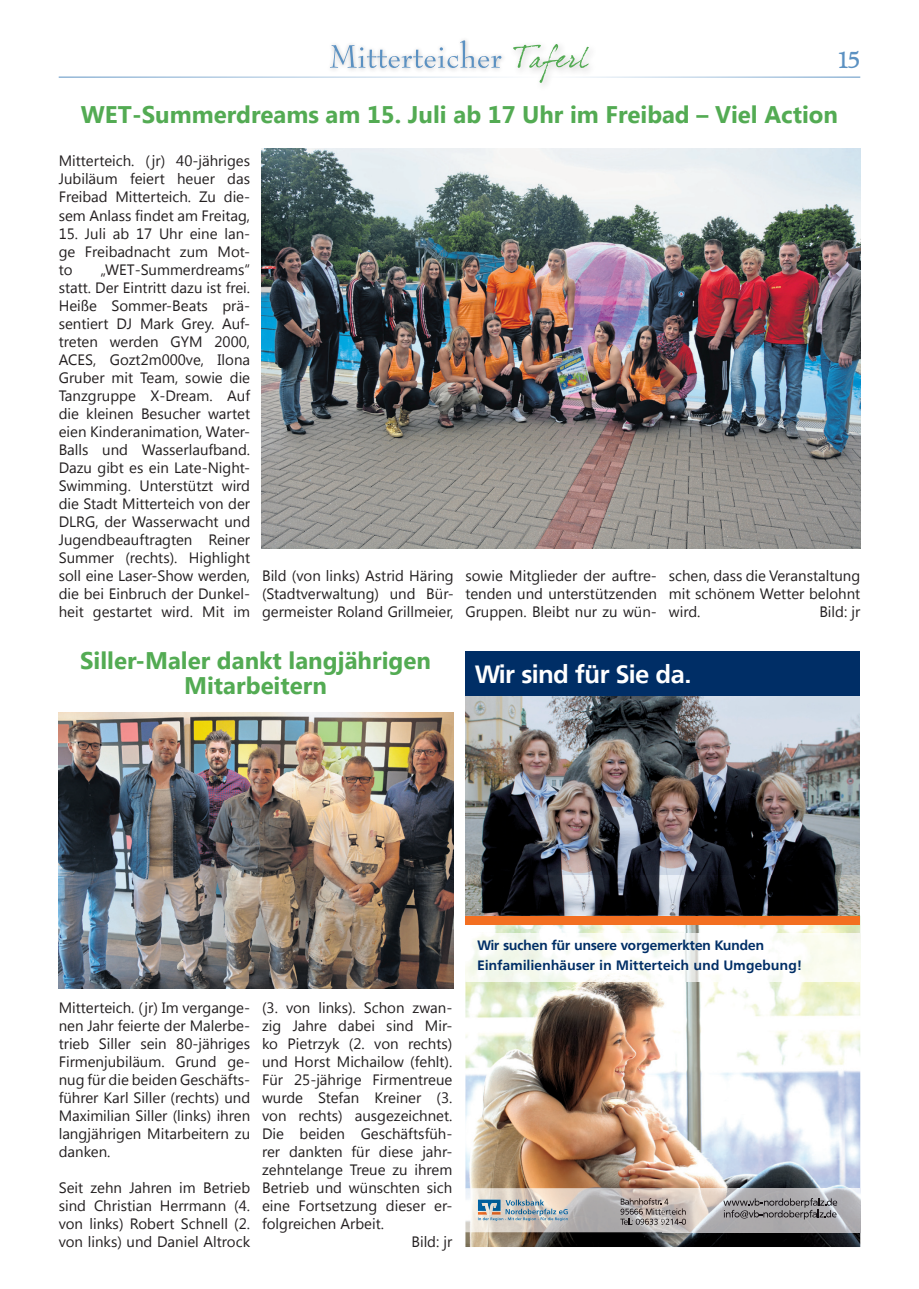
<style>
.page{position:relative;width:919px;height:1289px;background:#fff}
.page>*{position:absolute;margin:0;border:0;box-sizing:border-box;transform-origin:0 0}
.t1{font:700 24.9px "Frutiger VR";color:#fff}
.t2{font:700 24px/25.5px "Segoe UI";color:#53ab53;text-align:center}
.t3{font:22.5px "Stratford Serial";color:#5b91c2}
.t4{font:15px/18px "Segoe UI";color:#231f20;text-align:justify}
.t5{font:700 13.5px/20.7px "Frutiger VR";letter-spacing:.03em;color:#002e66}
</style>
<div class="page">
<div style="left:326px;top:37px;width:180px;height:37px;background:#231f20;opacity:.3"></div>
<svg style="left:330px;top:40px;width:171px;height:28px"></svg>
<svg style="left:513px;top:44px;width:76px;height:39px"></svg>
<hr style="left:59px;top:77px;width:485px;height:1px;background:#5b91c2">
<hr style="left:544px;top:77px;width:316px;height:1px;background:#5b91c2">
<img style="left:465px;top:696px;width:395px;height:550px">
<img style="left:465px;top:1188px;width:395px;height:44px">
<svg style="left:620px;top:1197px;width:66px;height:27px;background:#a59c99"></svg>
<svg style="left:723px;top:1197px;width:114px;height:22px;background:#8e8c8f"></svg>
<img style="left:478px;top:1199px;width:22px;height:15px">
<img style="left:481px;top:1202px;width:16px;height:12px">
<img style="left:505px;top:1208px;width:62px;height:6px">
<img style="left:505px;top:1199px;width:39px;height:6px">
<img style="left:478px;top:1217px;width:84px;height:3px">
<hr style="left:859px;top:696px;width:1px;height:178px;background:#dfe5ef">
<div style="left:465px;top:651px;width:395px;height:45px;background:#002e66"></div>
<img style="left:465px;top:933px;width:395px;height:48px">
<img style="left:465px;top:924px;width:394px;height:4px">
<div style="left:465px;top:915px;width:395px;height:9px;background:#f36f21"></div>
<img style="left:59px;top:713px;width:394px;height:275px">
<img style="left:262px;top:148px;width:598px;height:400px">
<h3 class="t3" style="left:837px;top:47px;width:25px">15</h3>
<h2 class="t2" style="left:81px;top:104px;width:758px">WET-Summerdreams am 15. Juli ab 17 Uhr im Freibad – Viel Action</h2>
<p class="t4" style="left:59px;top:151px;width:193px">Mitterteich. (jr) 40-jähriges Jubiläum feiert heuer das Freibad Mitterteich. Zu die&shy;sem Anlass findet am Freitag,</p>
<p class="t4" style="left:59px;top:223px;width:193px">15. Juli ab 17 Uhr eine lan&shy;ge Freibadnacht zum Mot&shy;to</p>
<p class="t4" style="left:59px;top:259px;width:193px;text-indent:42px">„WET-Summerdreams“ statt. Der Eintritt dazu ist frei.<br>Heiße Sommer-Beats prä&shy;sentiert DJ Mark Grey. Auf&shy;treten werden GYM 2000, ACES, Gozt2m000ve, Ilona Gruber mit Team, sowie die Tanzgruppe X-Dream. Auf die kleinen Besucher wartet eien Kinderanimation, Water-Balls und Wasserlaufband.<br>Dazu gibt es ein Late-Night-Swimming. Unterstützt wird die Stadt Mitterteich von der DLRG, der Wasserwacht und Jugendbeauftragten Reiner Summer (rechts). Highlight soll eine Laser-Show werden, die bei Einbruch der Dunkel&shy;heit gestartet wird. Mit im</p>
<p class="t4" style="left:262px;top:565px;width:193px">Bild (von links) Astrid Häring (Stadtverwaltung) und Bür&shy;germeister Roland Grillmeier,</p>
<p class="t4" style="left:465px;top:567px;width:193px">sowie Mitglieder der auftre&shy;tenden und unterstützenden Gruppen. Bleibt nur zu wün-</p>
<p class="t4" style="left:668px;top:567px;width:193px">schen, dass die Veranstaltung mit schönem Wetter belohnt wird.</p>
<p class="t4" style="left:819px;top:603px;width:42px">Bild: jr</p>
<h2 class="t2" style="left:80px;top:650px;width:352px">Siller-Maler dankt langjährigen<br>Mitarbeitern</h2>
<h1 class="t1" style="left:475px;top:659px;width:217px">Wir sind für Sie da.</h1>
<p class="t4" style="left:59px;top:1000px;width:193px">Mitterteich. (jr) Im vergange&shy;nen Jahr feierte der Malerbe&shy;trieb Siller sein 80-jähriges Firmenjubiläum. Grund ge&shy;nug für die beiden Geschäfts&shy;führer Karl Siller (rechts) und Maximilian Siller (links) ihren langjährigen Mitarbeitern zu danken.</p>
<p class="t4" style="left:59px;top:1177px;width:193px">Seit zehn Jahren im Betrieb sind Christian Herrmann (4. von links) Robert Schnell (2. von links) und Daniel Altrock</p>
<p class="t4" style="left:262px;top:999px;width:192px">(3. von links). Schon zwan-</p>
<p class="t4" style="left:262px;top:1015px;width:192px">zig Jahre dabei sind Mir-</p>
<p class="t4" style="left:262px;top:1035px;width:192px">ko Pietrzyk (2. von rechts)</p>
<p class="t4" style="left:262px;top:1053px;width:192px">und Horst Michailow (fehlt).</p>
<p class="t4" style="left:262px;top:1069px;width:192px">Für 25-jährige Firmentreue</p>
<p class="t4" style="left:262px;top:1089px;width:192px">wurde Stefan Kreiner (3.</p>
<p class="t4" style="left:262px;top:1107px;width:192px">von rechts) ausgezeichnet.</p>
<p class="t4" style="left:262px;top:1123px;width:192px">Die beiden Geschäftsfüh-</p>
<p class="t4" style="left:262px;top:1143px;width:192px">rer dankten für diese jahr-</p>
<p class="t4" style="left:262px;top:1161px;width:192px">zehntelange Treue zu ihrem</p>
<p class="t4" style="left:262px;top:1179px;width:192px">Betrieb und wünschten sich</p>
<p class="t4" style="left:262px;top:1197px;width:192px">eine Fortsetzung dieser er-</p>
<p class="t4" style="left:262px;top:1215px;width:123px">folgreichen Arbeit.</p>
<p class="t4" style="left:411px;top:1233px;width:42px">Bild: jr</p>
<p class="t5" style="left:477px;top:934px;width:325px">Wir suchen für unsere vorgemerkten Kunden<br>Einfamilienhäuser in Mitterteich und Umgebung!</p>
</div>
